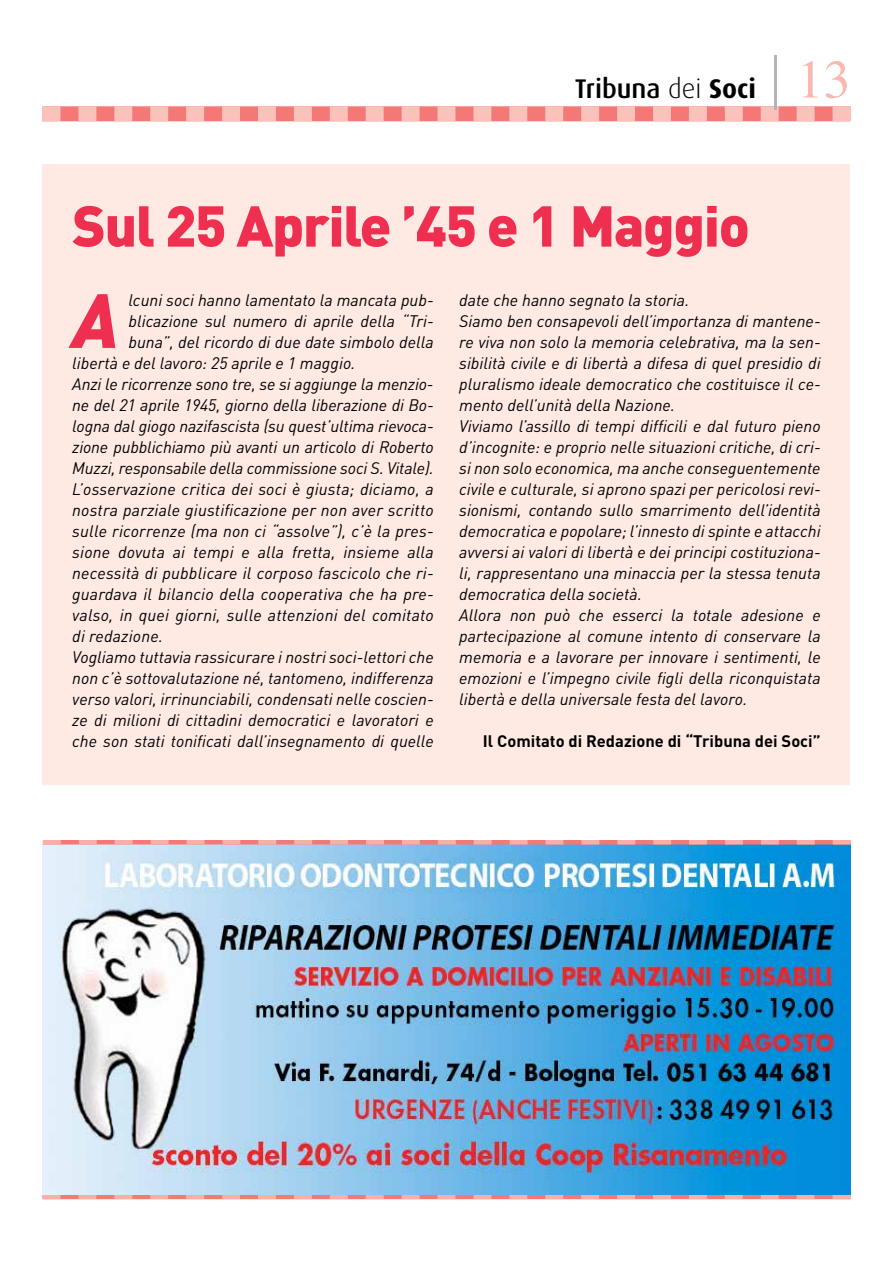
<style>
.page{position:relative;width:893px;height:1263px;background:#fff}
.page>*{position:absolute;margin:0;border:0;box-sizing:border-box;transform-origin:0 0}
.t1{font:italic 900 75.45px "DIN";color:#ee2f4f}
.t2{font:900 56.7px "DIN";letter-spacing:-.025em;color:#ee2f4f}
.t3{font:500 27px "Dax";color:#000}
.t4{font:italic 16.5px/21px "DIN";color:#000}
.t5{font:700 16.5px "DIN";color:#000}
.s1{font-weight:300}
.s2{font-weight:700}
.s3{font-weight:300;font-size:54px;color:#b1b4b6}
.s4{font-family:"Times";font-weight:400;font-size:54px;color:#f9b8b0}
</style>
<div class="page">
<svg style="left:43px;top:106px;width:807px;height:15px;background:#f69e99"></svg>
<div style="left:43px;top:164px;width:807px;height:620px;background:#fee9e3"></div>
<svg style="left:43px;top:1195px;width:807px;height:4px;background:#f5948e"></svg>
<img style="left:43px;top:844px;width:808px;height:351px">
<svg style="left:43px;top:840px;width:808px;height:4px;background:#f5948f"></svg>
<h3 class="t3" style="left:575px;top:73px;width:277px">Tribuna <span class="s1">dei</span> <span class="s2">Soci</span> <span class="s3">|</span> <span class="s4">13</span></h3>
<h2 class="t2" style="left:72px;top:188px;width:679px">Sul 25 Aprile ’45 e 1 Maggio</h2>
<h1 class="t1" style="left:72px;top:271px;width:48px">A</h1>
<p class="t4" style="left:128px;top:289px;width:307px">lcuni soci hanno lamentato la mancata pub-</p>
<p class="t4" style="left:128px;top:310px;width:307px">blicazione sul numero di aprile della “Tri-</p>
<p class="t4" style="left:128px;top:331px;width:307px">buna”, del ricordo di due date simbolo della</p>
<p class="t4" style="left:72px;top:352px;width:285px">libertà e del lavoro: 25 aprile e 1 maggio.</p>
<p class="t4" style="left:72px;top:373px;width:363px">Anzi le ricorrenze sono tre, se si aggiunge la menzio-</p>
<p class="t4" style="left:72px;top:394px;width:363px">ne del 21 aprile 1945, giorno della liberazione di Bo-</p>
<p class="t4" style="left:72px;top:415px;width:363px">logna dal giogo nazifascista (su quest’ultima rievoca-</p>
<p class="t4" style="left:72px;top:436px;width:363px">zione pubblichiamo più avanti un articolo di Roberto</p>
<p class="t4" style="left:72px;top:457px;width:363px">Muzzi, responsabile della commissione soci S. Vitale).</p>
<p class="t4" style="left:72px;top:478px;width:363px">L’osservazione critica dei soci è giusta; diciamo, a</p>
<p class="t4" style="left:72px;top:499px;width:363px">nostra parziale giustificazione per non aver scritto</p>
<p class="t4" style="left:72px;top:520px;width:363px">sulle ricorrenze (ma non ci “assolve”), c’è la pres-</p>
<p class="t4" style="left:72px;top:541px;width:363px">sione dovuta ai tempi e alla fretta, insieme alla</p>
<p class="t4" style="left:72px;top:562px;width:363px">necessità di pubblicare il corposo fascicolo che ri-</p>
<p class="t4" style="left:72px;top:583px;width:363px">guardava il bilancio della cooperativa che ha pre-</p>
<p class="t4" style="left:72px;top:604px;width:363px">valso, in quei giorni, sulle attenzioni del comitato</p>
<p class="t4" style="left:72px;top:625px;width:92px">di redazione.</p>
<p class="t4" style="left:72px;top:646px;width:363px">Vogliamo tuttavia rassicurare i nostri soci-lettori che</p>
<p class="t4" style="left:72px;top:667px;width:363px">non c’è sottovalutazione né, tantomeno, indifferenza</p>
<p class="t4" style="left:72px;top:688px;width:363px">verso valori, irrinunciabili, condensati nelle coscien-</p>
<p class="t4" style="left:72px;top:709px;width:363px">ze di milioni di cittadini democratici e lavoratori e</p>
<p class="t4" style="left:72px;top:730px;width:363px">che son stati tonificati dall’insegnamento di quelle</p>
<p class="t4" style="left:459px;top:289px;width:363px">date che hanno segnato la storia.<br>Siamo ben consapevoli dell’importanza di mantene&shy;re viva non solo la memoria celebrativa, ma la sen&shy;sibilità civile e di libertà a difesa di quel presidio di pluralismo ideale democratico che costituisce il ce&shy;mento dell’unità della Nazione.<br>Viviamo l’assillo di tempi difficili e dal futuro pieno d’incognite: e proprio nelle situazioni critiche, di cri&shy;si non solo economica, ma anche conseguentemente civile e culturale, si aprono spazi per pericolosi revi&shy;sionismi, contando sullo smarrimento dell’identità democratica e popolare; l’innesto di spinte e attacchi avversi ai valori di libertà e dei principi costituziona&shy;li, rappresentano una minaccia per la stessa tenuta democratica della società.<br>Allora non può che esserci la totale adesione e partecipazione al comune intento di conservare la memoria e a lavorare per innovare i sentimenti, le emozioni e l’impegno civile figli della riconquistata libertà e della universale festa del lavoro.</p>
<p class="t5" style="left:483px;top:730px;width:339px">I l Comitato di Redazione di “Tribuna dei Soci”</p>
</div>
